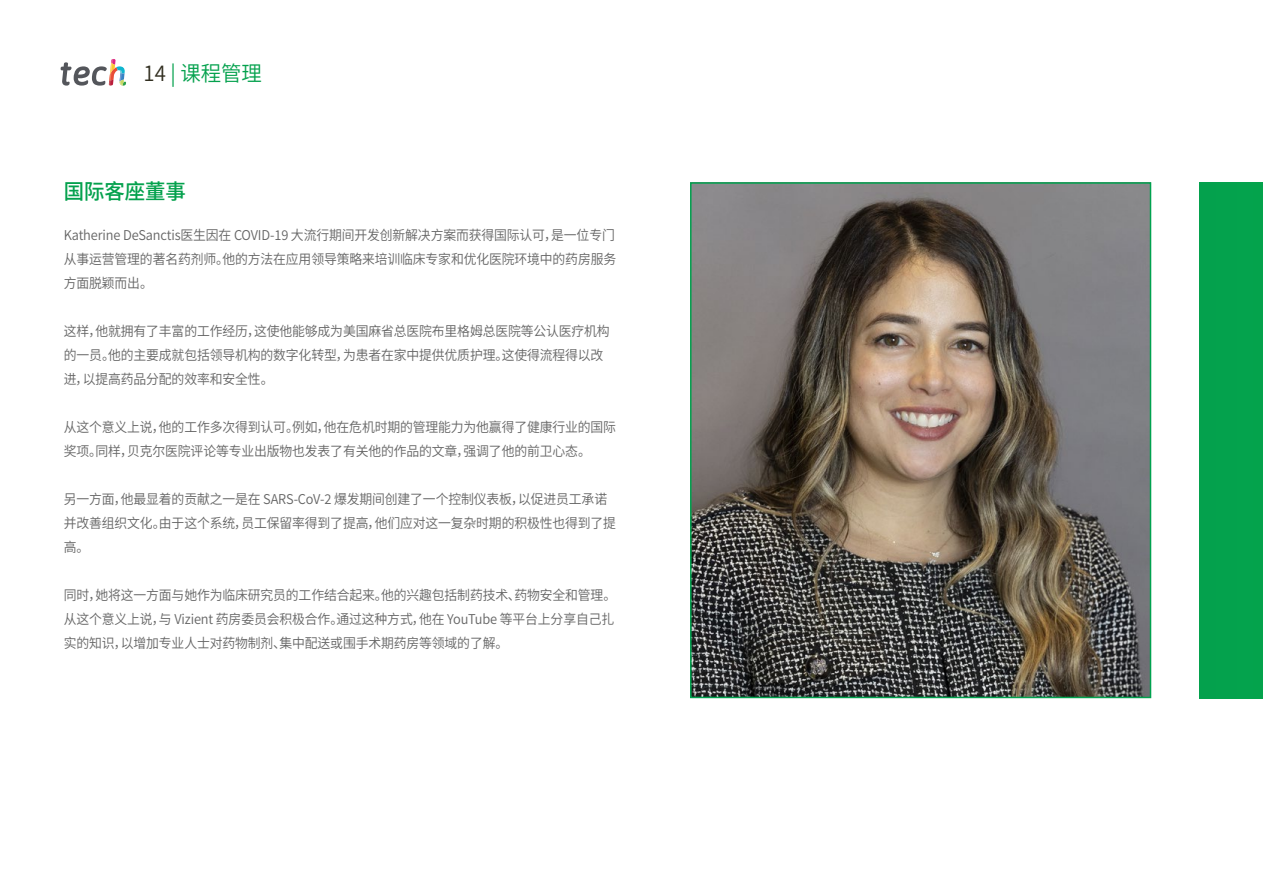
<style>
.page{position:relative;width:1263px;height:893px;background:#fff}
.page>*{position:absolute;margin:0;border:0;box-sizing:border-box;transform-origin:0 0}
.t1{font:21px "Source Han Sans CN";color:#04a14d}
.t2{font:500 21px "Source Han Sans CN";color:#04a14d}
.t3{font:13.5px/24px "Source Han Sans CN";letter-spacing:-.01em;color:#656565;scale:.95 1}
.s1{color:#312e20}
</style>
<div class="page">
<div style="left:1199px;top:182px;width:64px;height:516px;background:#04a24d"></div>
<img style="left:693px;top:185px;width:455px;height:510px">
<div style="left:690px;top:182px;width:461px;height:516px;border:2px solid #00a24e"></div>
<svg style="left:61px;top:59px;width:65px;height:27px"></svg>
<h1 class="t1" style="left:144px;top:61px;width:120px"><span class="s1">14</span> | 课程管理</h1>
<h1 class="t2" style="left:64px;top:179px;width:124px">国际客座董事</h1>
<p class="t3" style="left:64px;top:224px;width:583px;text-align:justify">Katherine DeSanctis医生因在 COVID-19 大流行期间开发创新解决方案而获得国际认可，是一位专门从事运营管理的著名药剂师。他的方法在应用领导策略来培训临床专家和优化医院环境中的药房服务方面脱颖而出。</p>
<p class="t3" style="left:64px;top:320px;width:576px">这样，他就拥有了丰富的工作经历，这使他能够成为美国麻省总医院布里格姆总医院等公认医疗机构的一员。他的主要成就包括领导机构的数字化转型，为患者在家中提供优质护理。这使得流程得以改进，以提高药品分配的效率和安全性。</p>
<p class="t3" style="left:64px;top:416px;width:583px">从这个意义上说，他的工作多次得到认可。例如，他在危机时期的管理能力为他赢得了健康行业的国际奖项。同样，贝克尔医院评论等专业出版物也发表了有关他的作品的文章，强调了他的前卫心态。</p>
<p class="t3" style="left:64px;top:488px;width:583px">另一方面，他最显着的贡献之一是在 SARS-CoV-2 爆发期间创建了一个控制仪表板，以促进员工承诺并改善组织文化。由于这个系统，员工保留率得到了提高，他们应对这一复杂时期的积极性也得到了提高。</p>
<p class="t3" style="left:64px;top:584px;width:583px">同时，她将这一方面与她作为临床研究员的工作结合起来。他的兴趣包括制药技术、药物安全和管理。从这个意义上说，与 Vizient 药房委员会积极合作。通过这种方式，他在 YouTube 等平台上分享自己扎实的知识，以增加专业人士对药物制剂、集中配送或围手术期药房等领域的了解。</p>
</div>
